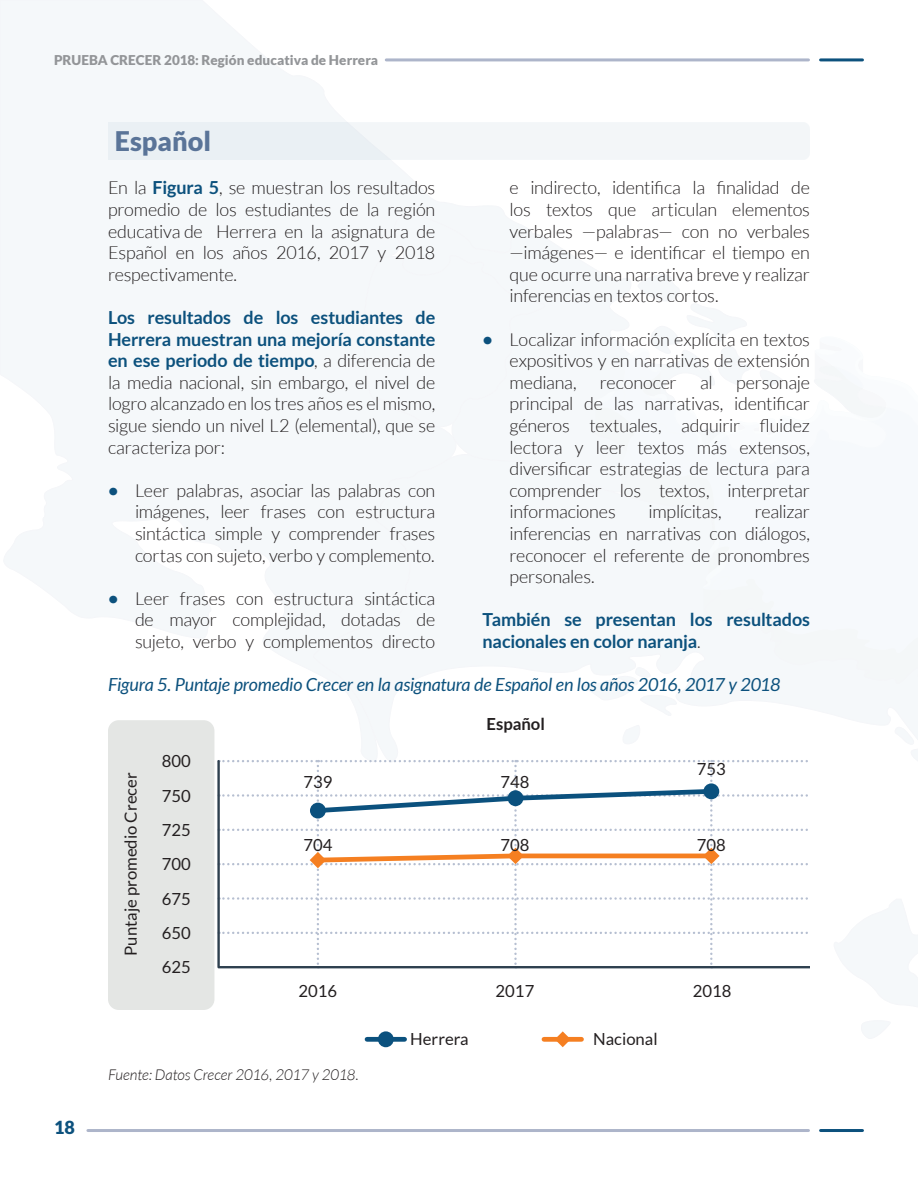
<style>
.page{position:relative;width:918px;height:1188px;background:#fff}
.page>*{position:absolute;margin:0;border:0;box-sizing:border-box;transform-origin:0 0}
.Materias{font:900 27px "Lato";color:#5a7498}
.Cuerpos_de_texto_2_c{font:300 18px/21.6px "Lato";letter-spacing:-.015em;color:#231f20;text-align:justify}
.Figuras{font:italic 18px "Lato";letter-spacing:-.01em;color:#0c517d}
.Cuerpos_de_texto_2_c-2{font:700 18px/21.6px "Lato";letter-spacing:-.005em;color:#0c517d}
.t1{font:900 18px "Lato";color:#0c517d}
.t2{font:16.65px/34.3px "Lato";color:#231f20}
.t3{font:700 16.65px "Lato";color:#231f20}
.Fuentes_Tablas_figur{font:italic 300 15px "Lato";letter-spacing:-.01em;color:#231f20}
.t4{font:900 13.5px "Lato";color:#939598}
.s1{font-weight:700;color:#0c517d}
.s2{font-weight:300;color:#231f20}
</style>
<div class="page">
<div style="left:363px;top:217px;width:183px;height:211px;background:#f5f8fa"></div>
<svg style="left:584px;top:275px;width:334px;height:468px"></svg>
<hr style="left:88px;top:1129px;width:720px;height:3px;background:#adb5ca">
<hr style="left:386px;top:58px;width:422px;height:3px;background:#adb5ca">
<hr style="left:821px;top:58px;width:41px;height:3px;background:#0c517d">
<hr style="left:821px;top:1129px;width:41px;height:3px;background:#0c517d">
<div style="left:108px;top:720px;width:106px;height:290px;background:#e4e6e4;border-radius:11px"></div>
<div style="left:367px;top:1037px;width:38px;height:5px;background:#0b517e"></div>
<div style="left:378px;top:1031px;width:16px;height:16px;background:#0b517e;border-radius:50%"></div>
<div style="left:544px;top:1037px;width:38px;height:5px;background:#f57f21"></div>
<svg style="left:217px;top:759px;width:593px;height:210px"></svg>
<svg style="left:555px;top:1031px;width:16px;height:16px"></svg>
<svg style="left:108px;top:122px;width:702px;height:38px"></svg>
<p class="t4" style="left:54px;top:53px;width:326px">PRUEBA CRECER 2018: Región educativa de Herrera</p>
<p class="Materias" style="left:115px;top:125px;width:98px">Español</p>
<p class="Cuerpos_de_texto_2_c" style="left:108px;top:177px;width:329px">En la <span class="s1">Figura 5</span>, se muestran los resultados promedio de los estudiantes de la región educativa de Herrera en la asignatura de Español en los años 2016, 2017 y 2018 respectivamente.</p>
<p class="Cuerpos_de_texto_2_c" style="left:108px;top:307px;width:329px"><span class="s1">Los resultados de los estudiantes de Herrera muestran una mejoría constante en ese periodo de tiempo</span>, a diferencia de la media nacional, sin embargo, el nivel de logro alcanzado en los tres años es el mismo, sigue siendo un nivel L2 (elemental), que se caracteriza por:</p>
<p class="Cuerpos_de_texto_2_c" style="left:135px;top:480px;width:302px;text-indent:-27px"><span class="s1">•</span> Leer palabras, asociar las palabras con imágenes, leer frases con estructura sintáctica simple y comprender frases cortas con sujeto, verbo y complemento.</p>
<p class="Cuerpos_de_texto_2_c" style="left:135px;top:588px;width:302px;text-indent:-27px"><span class="s1">•</span> Leer frases con estructura sintáctica de mayor complejidad, dotadas de sujeto, verbo y complementos directo</p>
<p class="Cuerpos_de_texto_2_c" style="left:510px;top:177px;width:302px">e indirecto, identifica la finalidad de los textos que articulan elementos verbales —palabras— con no verbales —imágenes— e identificar el tiempo en que ocurre una narrativa breve y realizar inferencias en textos cortos.</p>
<p class="Cuerpos_de_texto_2_c" style="left:510px;top:328px;width:302px;text-indent:-27px"><span class="s1">•</span> Localizar información explícita en textos expositivos y en narrativas de extensión mediana,</p>
<p class="Cuerpos_de_texto_2_c" style="left:600px;top:372px;width:78px">reconocer</p>
<p class="Cuerpos_de_texto_2_c" style="left:700px;top:372px;width:14px">al</p>
<p class="Cuerpos_de_texto_2_c" style="left:510px;top:372px;width:302px;text-indent:227px">personaje principal de las narrativas, identificar géneros textuales, adquirir fluidez lectora y leer textos más extensos, diversificar estrategias de lectura para comprender los textos, interpretar informaciones</p>
<p class="Cuerpos_de_texto_2_c" style="left:510px;top:501px;width:302px;text-indent:245px">realizar inferencias en narrativas con diálogos, reconocer el referente de pronombres personales.</p>
<p class="Cuerpos_de_texto_2_c-2" style="left:483px;top:609px;width:329px">También se presentan los resultados nacionales en color naranja<span class="s2">.</span></p>
<p class="Figuras" style="left:108px;top:675px;width:674px">Figura 5. Puntaje promedio Crecer en la asignatura de Español en los años 2016, 2017 y 2018</p>
<p class="Cuerpos_de_texto_2_c" style="left:649px;top:501px;width:75px">implícitas,</p>
<p class="t3" style="left:487px;top:715px;width:60px">Español</p>
<p class="t2" style="left:162px;top:744px;width:31px">800<br>750</p>
<p class="t2" style="left:697px;top:752px;width:31px">753</p>
<p class="t2" style="left:113px;top:956px;width:185px;rotate:-90deg">Puntaje promedio Crecer</p>
<p class="t2" style="left:303px;top:764px;width:31px">739</p>
<p class="t2" style="left:501px;top:764px;width:31px">748</p>
<p class="t2" style="left:162px;top:813px;width:31px;text-align:justify">725<br>700<br>675<br>650<br>625</p>
<p class="t2" style="left:303px;top:828px;width:31px">704</p>
<p class="t2" style="left:501px;top:828px;width:31px">708</p>
<p class="t2" style="left:697px;top:828px;width:31px">708</p>
<p class="t2" style="left:299px;top:973px;width:40px">2016</p>
<p class="t2" style="left:496px;top:973px;width:40px">2017</p>
<p class="t2" style="left:693px;top:973px;width:40px">2018</p>
<p class="t1" style="left:54px;top:1117px;width:22px">18</p>
<p class="Fuentes_Tablas_figur" style="left:108px;top:1067px;width:252px">Fuente: Datos Crecer 2016, 2017 y 2018.</p>
<p class="t2" style="left:410px;top:1022px;width:60px">Herrera</p>
<p class="t2" style="left:593px;top:1022px;width:66px">Nacional</p>
</div>
